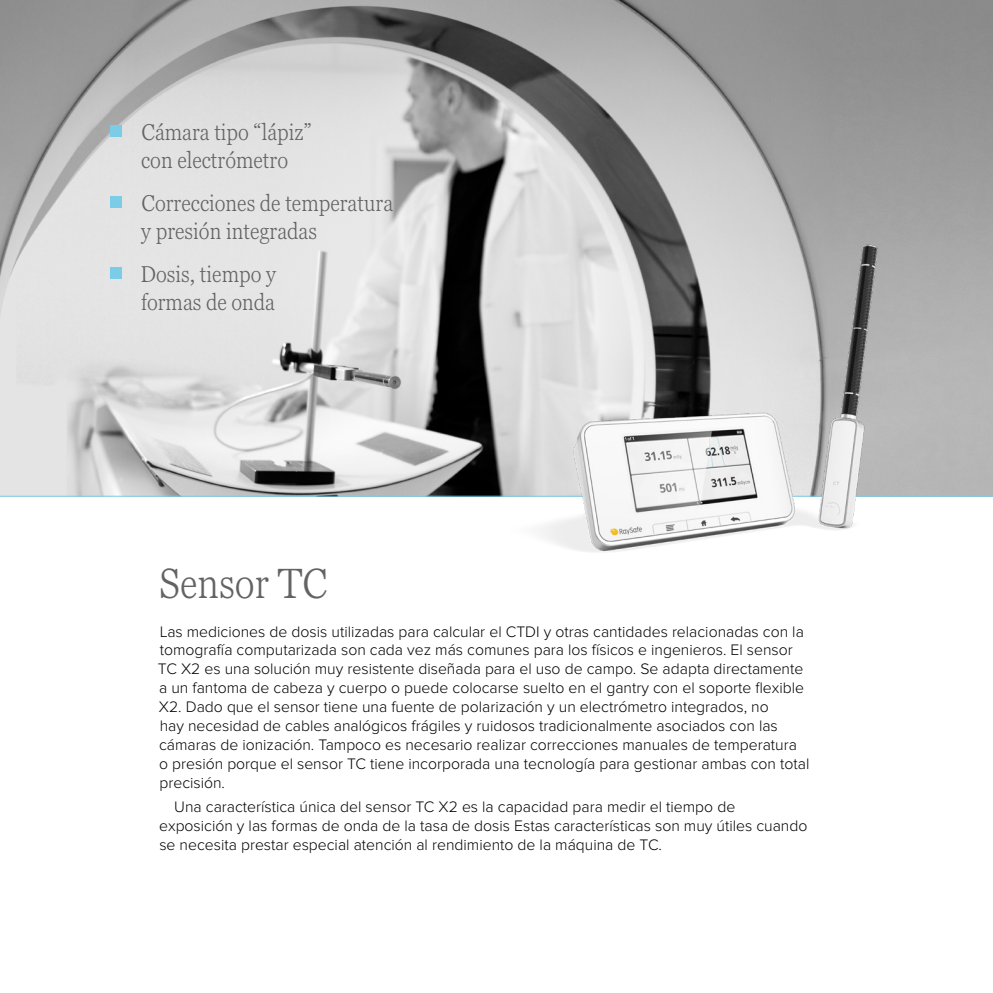
<style>
.page{position:relative;width:993px;height:993px;background:#fff}
.page>*{position:absolute;margin:0;border:0;box-sizing:border-box;transform-origin:0 0}
.Heading{font:300 condensed 42px "Georgia Pro";color:#646363}
.t1{font:300 condensed 22.75px/28px "Georgia Pro";color:#646363;text-align:center}
.Bodytext_-_Proxima_N{font:300 15.75px/18.9px "Proxima Nova";color:#000}
.s1{font-size:52.5px;color:#7bcce7}
</style>
<div class="page">
<img style="left:0;top:0;width:992px;height:495px">
<hr style="left:0;top:495px;width:992px;height:1px;background:#7bcce7">
<img style="left:409px;top:226px;width:583px;height:326px">
<p class="t1" style="left:107px;top:118px;width:206px"><span class="s1">▪</span> Cámara tipo “lápiz” con electrómetro</p>
<p class="t1" style="left:141px;top:188px;width:253px;text-align:left;text-indent:-34px"><span class="s1">▪</span> Correcciones de temperatura y presión integradas</p>
<p class="t1" style="left:107px;top:259px;width:171px;text-align:right"><span class="s1">▪</span> Dosis, tiempo y formas de onda</p>
<p class="Heading" style="left:159px;top:555px;width:170px">Sensor TC</p>
<p class="Bodytext_-_Proxima_N" style="left:158px;top:622px;width:652px">Las mediciones de dosis utilizadas para calcular el CTDI y otras cantidades relacionadas con la tomografía computarizada son cada vez más comunes para los físicos e ingenieros. El sensor TC X2 es una solución muy resistente diseñada para el uso de campo. Se adapta directamente a un fantoma de cabeza y cuerpo o puede colocarse suelto en el gantry con el soporte flexible X2. Dado que el sensor tiene una fuente de polarización y un electrómetro integrados, no<br>hay necesidad de cables analógicos frágiles y ruidosos tradicionalmente asociados con las cámaras de ionización. Tampoco es necesario realizar correcciones manuales de temperatura<br>o presión porque el sensor TC tiene incorporada una tecnología para gestionar ambas con total precisión.</p>
<p class="Bodytext_-_Proxima_N" style="left:159px;top:797px;width:649px;text-indent:15px">Una característica única del sensor TC X2 es la capacidad para medir el tiempo de exposición y las formas de onda de la tasa de dosis Estas características son muy útiles cuando se necesita prestar especial atención al rendimiento de la máquina de TC.</p>
</div>
